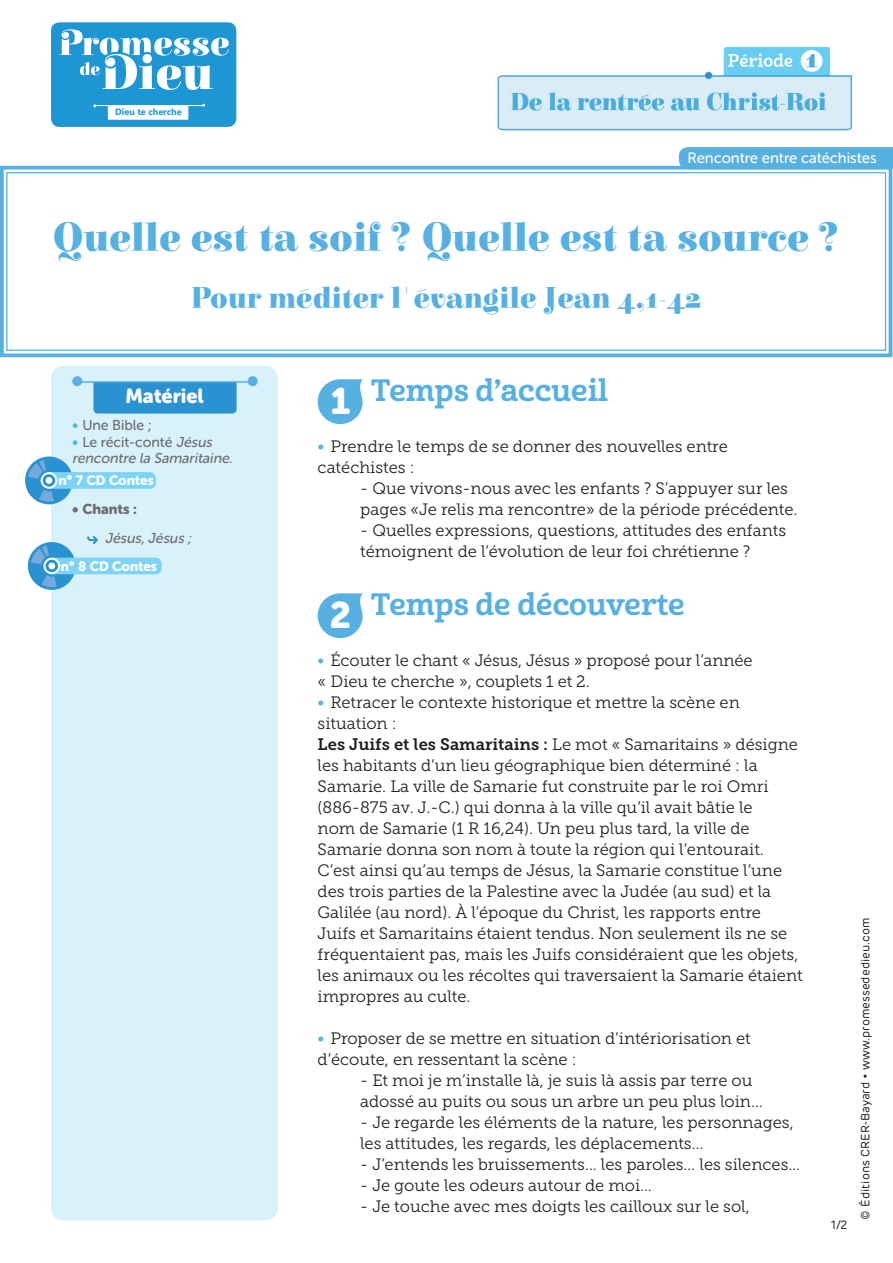
<style>
.page{position:relative;width:893px;height:1263px;background:#fff}
.page>*{position:absolute;margin:0;border:0;box-sizing:border-box;transform-origin:0 0}
.t1{font:900 40.5px "Elsie";color:#57b0e2}
.t2{font:36.75px "Museo Sans Rounded 900";color:#fff}
.t3{font:900 30px "Elsie";color:#57b0e2}
.t4{font:30px "Cabrito Nor Bol";color:#57b0e2}
.t5{font:20.25px "Museo Sans Rounded 900";color:#fff}
.t6{font:16.5px/21px "Museo Slab 300";color:#231f20}
.t7{font:16.5px "Museo Slab 700";color:#231f20}
.t8{font:15px "Museo Sans Rounded 500";color:#fff}
.t9{font:italic 14.25px/16.5px "Museo Sans Rounded 500";color:#6c6d70}
.t10{font:14.25px "Museo Sans Rounded 500";color:#6c6d70}
.t11{font:14.25px "Museo Sans Rounded 900";color:#6c6d70}
.t12{font:13.5px "Museo Sans Rounded 900";letter-spacing:-.005em;color:#fff}
.t13{font:12px "Rubrik";color:#231f20}
.t14{font:700 9.15px "Gadugi";color:#1e96d3}
.s1{font-size:15px;color:#57b0e2}
.s2{font-style:normal;font-size:15px;color:#57b0e2}
.s3{font-style:normal}
.s4{font-family:"Museo Sans Rounded 300";font-size:17.25px;color:#57b0e2}
.s5{font-family:"Museo Slab 300"}
</style>
<div class="page">
<div style="left:679px;top:147px;width:214px;height:17px;background:#57b0e2"></div>
<svg style="left:0;top:164px;width:893px;height:194px"></svg>
<div style="left:6px;top:172px;width:880px;height:179px;border:1px solid #57b0e2"></div>
<div style="left:51px;top:22px;width:185px;height:105px;background:#1e96d3;border-radius:8px"></div>
<svg style="left:59px;top:29px;width:170px;height:61px"></svg>
<div style="left:108px;top:105px;width:80px;height:15px;background:#fff"></div>
<hr style="left:95px;top:105px;width:107px;height:1px;background:#fff">
<div style="left:51px;top:366px;width:227px;height:854px;background:#d8f1fb;border-radius:13px"></div>
<div style="left:93px;top:383px;width:144px;height:30px;background:#2a92d0"></div>
<hr style="left:77px;top:381px;width:176px;height:2px;background:#57b0e2">
<div style="left:72px;top:376px;width:10px;height:10px;background:#57b0e2;border-radius:50%"></div>
<div style="left:248px;top:376px;width:10px;height:10px;background:#57b0e2;border-radius:50%"></div>
<svg style="left:87px;top:536px;width:11px;height:9px"></svg>
<div style="left:25px;top:456px;width:48px;height:48px;background:#2a92d0;border-radius:50%"></div>
<div style="left:45px;top:472px;width:111px;height:17px;background:#7cd3f6;border-radius:6px"></div>
<svg style="left:41px;top:472px;width:16px;height:17px"></svg>
<div style="left:44px;top:476px;width:10px;height:9px;background:#fff;border-radius:50%"></div>
<div style="left:43px;top:474px;width:12px;height:13px;border:3px solid #2a92d0;border-radius:50%"></div>
<svg style="left:39px;top:490px;width:15px;height:11px"></svg>
<svg style="left:28px;top:460px;width:18px;height:19px"></svg>
<div style="left:28px;top:542px;width:48px;height:48px;background:#2a92d0;border-radius:50%"></div>
<div style="left:48px;top:558px;width:114px;height:16px;background:#7cd3f6;border-radius:6px"></div>
<svg style="left:43px;top:558px;width:17px;height:16px"></svg>
<div style="left:47px;top:561px;width:10px;height:10px;background:#fff;border-radius:50%"></div>
<div style="left:46px;top:560px;width:12px;height:12px;border:3px solid #2a92d0;border-radius:50%"></div>
<svg style="left:42px;top:575px;width:15px;height:12px"></svg>
<svg style="left:31px;top:546px;width:18px;height:18px"></svg>
<svg style="left:318px;top:379px;width:45px;height:45px"></svg>
<svg style="left:318px;top:593px;width:45px;height:45px"></svg>
<img style="left:497px;top:46px;width:356px;height:85px">
<p class="t14" style="left:115px;top:106px;width:68px">Dieu te cherche</p>
<p class="t8" style="left:688px;top:149px;width:191px">Rencontre entre catéchistes</p>
<h1 class="t1" style="left:53px;top:215px;width:788px">Quelle est ta soif ? Quelle est ta source ?</h1>
<h3 class="t3" style="left:191px;top:281px;width:512px">Pour méditer l'évangile Jean 4,1-42</h3>
<p class="t5" style="left:126px;top:385px;width:80px">Matériel</p>
<p class="t10" style="left:72px;top:418px;width:81px"><span class="s1">•</span> Une Bible ;</p>
<p class="t9" style="left:72px;top:434px;width:164px"><span class="s2">•</span> <span class="s3">Le récit-conté</span> Jésus rencontre la Samaritaine.</p>
<p class="t11" style="left:72px;top:501px;width:66px">• Chants :</p>
<p class="t9" style="left:105px;top:530px;width:91px">Jésus,Jésus ;</p>
<p class="t12" style="left:59px;top:473px;width:97px">n° 7 CD Contes</p>
<p class="t12" style="left:61px;top:558px;width:98px">n° 8 CD Contes</p>
<h3 class="t4" style="left:371px;top:372px;width:239px">Temps d’accueil</h3>
<p class="t6" style="left:318px;top:436px;width:412px"><span class="s4">•</span> Prendre le temps de se donner des nouvelles entre catéchistes :</p>
<p class="t6" style="left:360px;top:478px;width:439px">- Que vivons-nous avec les enfants ? S’appuyer sur les pages «Je relis ma rencontre» de la période précédente.</p>
<p class="t6" style="left:360px;top:520px;width:427px">- Quelles expressions, questions, attitudes des enfants témoignent de l’évolution de leur foi chrétienne ?</p>
<h3 class="t4" style="left:371px;top:586px;width:316px">Temps de découverte</h3>
<p class="t6" style="left:318px;top:650px;width:437px"><span class="s4">•</span> Écouter le chant « Jésus, Jésus » proposé pour l’année « Dieu te cherche », couplets 1 et 2.</p>
<p class="t6" style="left:318px;top:692px;width:424px"><span class="s4">•</span> Retracer le contexte historique et mettre la scène en situation :</p>
<p class="t7" style="left:318px;top:735px;width:482px">Les Juifs et les Samaritains : <span class="s5">Le mot « Samaritains » désigne</span></p>
<p class="t6" style="left:318px;top:755px;width:486px">les habitants d’un lieu géographique bien déterminé : la Samarie. La ville de Samarie fut construite par le roi Omri (886-875 av. J.-C.) qui donna à la ville qu’il avait bâtie le<br>nom de Samarie (1 R 16,24). Un peu plus tard, la ville de Samarie donna son nom à toute la région qui l’entourait.<br>C’est ainsi qu’au temps de Jésus, la Samarie constitue l’une des trois parties de la Palestine avec la Judée (au sud) et la Galilée (au nord). À l’époque du Christ, les rapports entre Juifs et Samaritains étaient tendus. Non seulement ils ne se fréquentaient pas, mais les Juifs considéraient que les objets, les animaux ou les récoltes qui traversaient la Samarie étaient impropres au culte.</p>
<p class="t6" style="left:318px;top:1028px;width:435px"><span class="s4">•</span> Proposer de se mettre en situation d’intériorisation et d’écoute, en ressentant la scène :</p>
<p class="t6" style="left:360px;top:1070px;width:404px">- Et moi je m’installe là, je suis là assis par terre ou adossé au puits ou sous un arbre un peu plus loin…</p>
<p class="t6" style="left:360px;top:1112px;width:435px">- Je regarde les éléments de la nature, les personnages, les attitudes, les regards, les déplacements…</p>
<p class="t6" style="left:360px;top:1154px;width:442px">- J’entends les bruissements… les paroles… les silences…</p>
<p class="t6" style="left:360px;top:1175px;width:293px">- Je goute les odeurs autour de moi…</p>
<p class="t6" style="left:360px;top:1196px;width:391px">- Je touche avec mes doigts les cailloux sur le sol,</p>
<h2 class="t2" style="left:331px;top:380px;width:21px">1</h2>
<h2 class="t2" style="left:330px;top:594px;width:23px">2</h2>
<p class="t13" style="left:831px;top:1217px;width:18px">1/2</p>
<p class="t13" style="left:858px;top:1219px;width:304px;rotate:-90deg">© Éditions CRER-Bayard • www.promessededieu.com</p>
</div>
